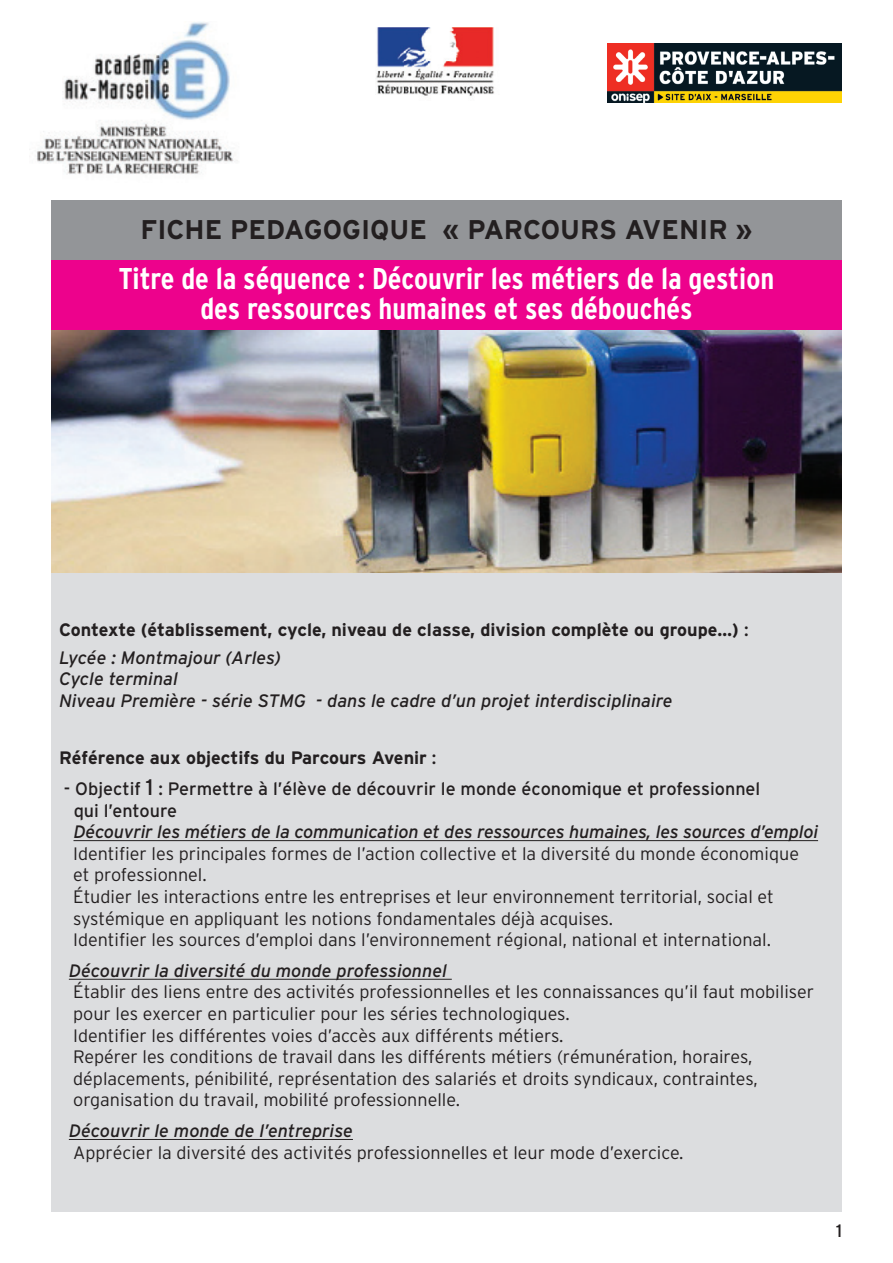
<style>
.page{position:relative;width:893px;height:1263px;background:#fff}
.page>*{position:absolute;margin:0;border:0;box-sizing:border-box;transform-origin:0 0}
.t1{font:700 condensed 30px/30px "Interstate";color:#fff;text-align:center}
.t2{font:700 27px "Interstate";color:#231f20}
.t3{font:300 18px/21.6px "Interstate";color:#231f20}
.t4{font:italic 18px/21.6px "Interstate";letter-spacing:-.005em;color:#231f20}
.t5{font:700 18px/27.6px "Interstate";color:#231f20}
.t6{font:18px/21.6px "Interstate";color:#231f20}
.s1{font-weight:400}
.s2{font-weight:400;font-style:italic}
.s3{font-size:22.5px}
</style>
<div class="page">
<img style="left:376px;top:27px;width:118px;height:69px">
<div style="left:51px;top:201px;width:791px;height:59px;background:#939598"></div>
<div style="left:51px;top:260px;width:791px;height:74px;background:#ed028c"></div>
<div style="left:51px;top:569px;width:790px;height:643px;background:#dcdddf"></div>
<hr style="left:74px;top:840px;width:744px;height:1px;background:#231f20">
<hr style="left:69px;top:979px;width:383px;height:1px;background:#231f20">
<hr style="left:69px;top:1139px;width:284px;height:1px;background:#231f20">
<img style="left:37px;top:22px;width:201px;height:153px">
<img style="left:607px;top:43px;width:235px;height:59px">
<img style="left:52px;top:330px;width:789px;height:242px">
<h2 class="t2" style="left:140px;top:213px;width:613px">FICHE PEDAGOGIQUE « PARCOURS AVENIR »</h2>
<h1 class="t1" style="left:119px;top:263px;width:657px">Titre de la séquence : Découvrir les métiers de la gestion des ressources humaines et ses débouchés</h1>
<p class="t5" style="left:59px;top:616px;width:691px">Contexte (établissement, cycle, niveau de classe, division complète ou groupe…) <span class="s1">:<br></span><span class="s2">Lycée : Montmajour (Arles)</span></p>
<p class="t4" style="left:59px;top:668px;width:615px">Cycle terminal<br>Niveau Première - série STMG - dans le cadre d’un projet interdisciplinaire</p>
<p class="t5" style="left:59px;top:744px;width:379px">Référence aux objectifs du Parcours Avenir <span class="s1">:</span></p>
<p class="t6" style="left:74px;top:778px;width:688px;text-indent:-10px">- Objectif <span class="s3">1</span> : Permettre à l’élève de découvrir le monde économique et professionnel qui l’entoure</p>
<p class="t4" style="left:74px;top:821px;width:746px">Découvrir les métiers de la communication et des ressources humaines, les sources d’emploi</p>
<p class="t3" style="left:73px;top:842px;width:727px">Identifier les principales formes de l’action collective et la diversité du monde économique et professionnel.<br>étudier les interactions entre les entreprises et leur environnement territorial, social et systémique en appliquant les notions fondamentales déjà acquises.<br>Identifier les sources d’emploi dans l’environnement régional, national et international.</p>
<p class="t4" style="left:69px;top:959px;width:380px">Découvrir la diversité du monde professionnel</p>
<p class="t3" style="left:73px;top:981px;width:742px">établir des liens entre des activités professionnelles et les connaissances qu’il faut mobiliser pour les exercer en particulier pour les séries technologiques.<br>Identifier les différentes voies d’accès aux différents métiers.<br>Repérer les conditions de travail dans les différents métiers (rémunération, horaires, déplacements, pénibilité, représentation des salariés et droits syndicaux, contraintes, organisation du travail, mobilité professionnelle.</p>
<p class="t4" style="left:69px;top:1120px;width:286px">Découvrir le monde de l’entreprise</p>
<p class="t3" style="left:73px;top:1141px;width:612px">Apprécier la diversité des activités professionnelles et leur mode d’exercice.</p>
<p class="t6" style="left:836px;top:1220px;width:8px">1</p>
</div>
